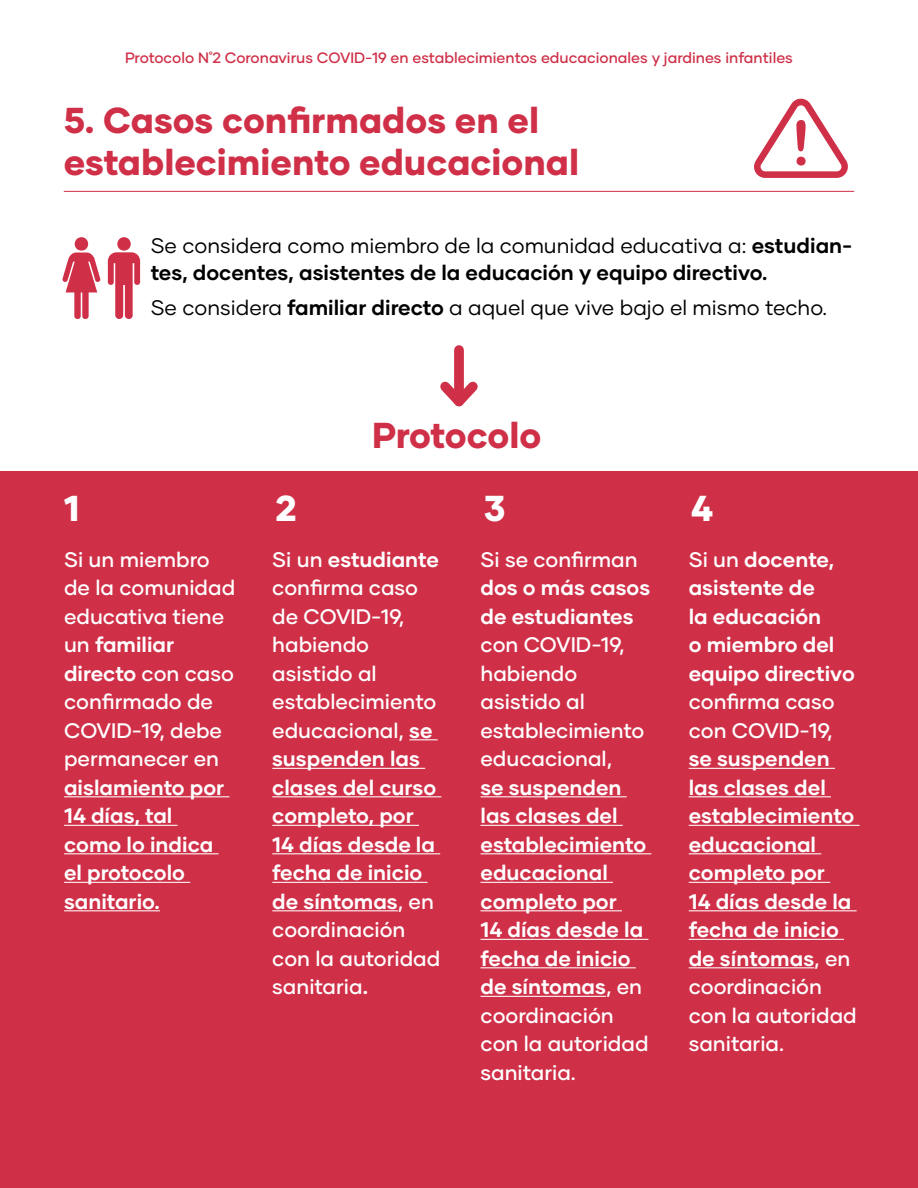
<style>
.page{position:relative;width:918px;height:1188px;background:#fff}
.page>*{position:absolute;margin:0;border:0;box-sizing:border-box;transform-origin:0 0}
.t1{font:800 36px/42px "Gilmer";color:#cf3048}
.t2{font:800 36px "Gilmer";color:#fff}
.t3{font:700 21px/28.5px "Gilmer";color:#fff}
.t4{font:500 21px/28.5px "Gilmer";color:#fff}
.t5{font:700 21px/27px "Gilmer";color:#000}
.t6{font:21px "Gilmer";color:#000}
.t7{font:500 15px "Gilmer";color:#cf3048}
.s1{font-weight:400}
.s2{font-weight:700}
.s3{font-weight:500}
</style>
<div class="page">
<div style="left:0;top:471px;width:918px;height:717px;background:#cf3048"></div>
<hr style="left:64px;top:191px;width:790px;height:1px;background:#cf3048">
<hr style="left:64px;top:796px;width:165px;height:1px;background:#fff">
<hr style="left:64px;top:825px;width:114px;height:1px;background:#fff">
<hr style="left:64px;top:853px;width:155px;height:1px;background:#fff">
<hr style="left:64px;top:882px;width:126px;height:1px;background:#fff">
<hr style="left:64px;top:910px;width:96px;height:1px;background:#fff">
<svg style="left:409px;top:739px;width:29px;height:1px"></svg>
<hr style="left:272px;top:768px;width:153px;height:1px;background:#fff">
<hr style="left:272px;top:796px;width:169px;height:1px;background:#fff">
<hr style="left:272px;top:825px;width:147px;height:1px;background:#fff">
<hr style="left:272px;top:853px;width:168px;height:1px;background:#fff">
<hr style="left:272px;top:882px;width:156px;height:1px;background:#fff">
<hr style="left:272px;top:910px;width:126px;height:1px;background:#fff">
<hr style="left:481px;top:796px;width:146px;height:1px;background:#fff">
<hr style="left:481px;top:825px;width:142px;height:1px;background:#fff">
<hr style="left:481px;top:853px;width:170px;height:1px;background:#fff">
<hr style="left:481px;top:882px;width:132px;height:1px;background:#fff">
<hr style="left:481px;top:910px;width:141px;height:1px;background:#fff">
<hr style="left:481px;top:939px;width:167px;height:1px;background:#fff">
<hr style="left:481px;top:967px;width:155px;height:1px;background:#fff">
<hr style="left:481px;top:996px;width:125px;height:1px;background:#fff">
<hr style="left:689px;top:768px;width:146px;height:1px;background:#fff">
<hr style="left:689px;top:796px;width:142px;height:1px;background:#fff">
<hr style="left:689px;top:825px;width:171px;height:1px;background:#fff">
<hr style="left:689px;top:853px;width:132px;height:1px;background:#fff">
<hr style="left:689px;top:882px;width:141px;height:1px;background:#fff">
<hr style="left:689px;top:910px;width:168px;height:1px;background:#fff">
<hr style="left:689px;top:939px;width:155px;height:1px;background:#fff">
<hr style="left:689px;top:967px;width:125px;height:1px;background:#fff">
<svg style="left:754px;top:99px;width:94px;height:79px"></svg>
<svg style="left:62px;top:237px;width:78px;height:82px"></svg>
<div style="left:454px;top:350px;width:10px;height:51px;background:#cf3048"></div>
<svg style="left:440px;top:373px;width:38px;height:34px"></svg>
<p class="t7" style="left:125px;top:48px;width:669px">Protocolo N<span class="s1">˚</span>2 Coronavirus COVID-19 en establecimientos educacionales y jardines infantiles</p>
<h1 class="t1" style="left:64px;top:100px;width:517px">5. Casos confirmados en el establecimiento educacional</h1>
<p class="t5" style="left:151px;top:232px;width:703px"><span class="s1">Se considera como miembro de la comunidad educativa a:</span> estudian&shy;tes, docentes, asistentes de la educación y equipo directivo.</p>
<p class="t6" style="left:151px;top:295px;width:678px">Se considera <span class="s2">familiar directo</span> a aquel que vive bajo el mismo techo.</p>
<h1 class="t1" style="left:372px;top:414px;width:171px">Protocolo</h1>
<h1 class="t2" style="left:64px;top:485px;width:18px">1</h1>
<h1 class="t2" style="left:275px;top:485px;width:23px">2</h1>
<h1 class="t2" style="left:484px;top:485px;width:23px">3</h1>
<h1 class="t2" style="left:691px;top:485px;width:24px">4</h1>
<p class="t4" style="left:64px;top:545px;width:173px">Si un miembro de la comunidad educativa tiene un <span class="s2">familiar directo</span> con caso confirmado de<br>COVID-19, debe permanecer en</p>
<p class="t3" style="left:64px;top:773px;width:162px">aislamiento por<br>14 días, tal como lo indica el protocolo sanitario.</p>
<p class="t4" style="left:272px;top:545px;width:169px">Si un <span class="s2">estudiante </span>confirma caso de COVID-19, habiendo asistido al establecimiento educacional, <span class="s2">se suspenden las clases del curso completo, por<br>14 días desde la fecha de inicio de síntomas</span>, en coordinación con la autoridad sanitaria<span class="s2">.</span></p>
<p class="t4" style="left:481px;top:545px;width:159px">Si se confirman</p>
<p class="t3" style="left:481px;top:573px;width:171px">dos o más casos de estudiantes</p>
<p class="t4" style="left:481px;top:630px;width:165px">con COVID-19, habiendo asistido al establecimiento educacional,</p>
<p class="t3" style="left:481px;top:773px;width:169px">se suspenden las clases del establecimiento educacional completo por<br>14 días desde la fecha de inicio de síntomas<span class="s3">, en coordinación con la autoridad sanitaria.</span></p>
<p class="t3" style="left:689px;top:545px;width:168px"><span class="s3">Si un</span> docente, asistente de<br>la educación<br>o miembro del equipo directivo</p>
<p class="t4" style="left:689px;top:687px;width:147px">confirma caso con COVID-19,</p>
<p class="t3" style="left:689px;top:744px;width:169px">se suspenden las clases del establecimiento educacional completo por<br>14 días desde la fecha de inicio de síntomas<span class="s3">, en coordinación con la autoridad sanitaria.</span></p>
</div>
